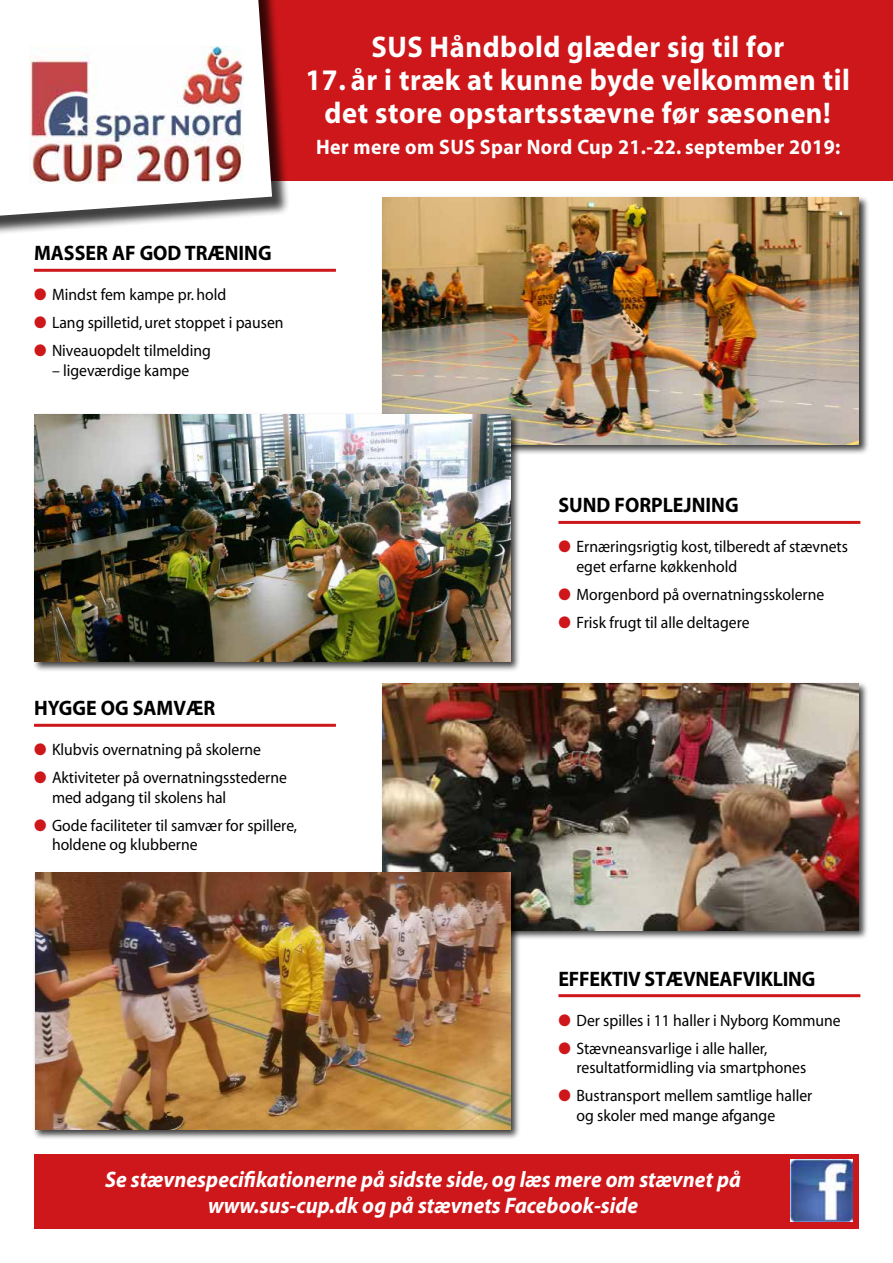
<style>
.page{position:relative;width:893px;height:1263px;background:#fff}
.page>*{position:absolute;margin:0;border:0;box-sizing:border-box;transform-origin:0 0}
.t1{font:700 30px/33px "Myriad";letter-spacing:.02em;color:#fff;text-align:center;scale:.95 1}
.t2{font:italic 700 22.5px/25.5px "Myriad";color:#fff;text-align:center;scale:.95 1}
.t3{font:700 21px "Myriad";color:#000;scale:.95 1}
.t4{font:700 21px "Myriad";letter-spacing:.02em;color:#fff;scale:.95 1}
.t5{font:16.5px/19.5px "Myriad";color:#000;scale:.95 1}
.s1{color:#cd171a}
</style>
<div class="page">
<div style="left:240px;top:0;width:653px;height:181px;background:#cd171a"></div>
<div style="left:381px;top:196px;width:488px;height:259px;background:#000;opacity:.75"></div>
<img style="left:383px;top:198px;width:476px;height:246px">
<div style="left:32px;top:412px;width:489px;height:260px;background:#000;opacity:.75"></div>
<img style="left:34px;top:415px;width:476px;height:246px">
<div style="left:380px;top:681px;width:489px;height:259px;background:#000;opacity:.75"></div>
<img style="left:382px;top:683px;width:476px;height:247px">
<div style="left:32px;top:871px;width:489px;height:269px;background:#000;opacity:.75"></div>
<img style="left:35px;top:873px;width:475px;height:257px">
<hr style="left:34px;top:269px;width:302px;height:3px;background:#cd171a">
<div style="left:0;top:0;width:290px;height:239px;background:#000;opacity:.75"></div>
<svg style="left:0;top:0;width:272px;height:216px"></svg>
<div style="left:29px;top:6px;width:219px;height:183px;background:#fff"></div>
<img style="left:29px;top:47px;width:215px;height:136px">
<div style="left:34px;top:1154px;width:825px;height:75px;background:#cd171a"></div>
<img style="left:790px;top:1159px;width:62px;height:63px">
<hr style="left:34px;top:724px;width:302px;height:3px;background:#cd171a">
<hr style="left:558px;top:521px;width:302px;height:3px;background:#cd171a">
<hr style="left:558px;top:994px;width:302px;height:3px;background:#cd171a">
<h1 class="t1" style="left:371px;top:31px;width:436px">SUS Håndbold glæder sig til for</h1>
<h1 class="t1" style="left:306px;top:64px;width:575px">17. år i træk at kunne byde velkommen til det store opstartsstævne før sæsonen!</h1>
<p class="t4" style="left:316px;top:136px;width:553px">Her mere om SUS Spar Nord Cup 21.-22. september 2019:</p>
<p class="t3" style="left:34px;top:242px;width:252px">MASSER AF GOD TRÆNING</p>
<p class="t5" style="left:34px;top:286px;width:204px"><span class="s1">●</span> Mindst fem kampe pr. hold</p>
<p class="t5" style="left:34px;top:314px;width:264px"><span class="s1">●</span> Lang spilletid, uret stoppet i pausen</p>
<p class="t5" style="left:34px;top:342px;width:188px"><span class="s1">●</span> Niveauopdelt tilmelding</p>
<p class="t5" style="left:52px;top:361px;width:146px">– ligeværdige kampe</p>
<p class="t3" style="left:34px;top:697px;width:192px">HYGGE OG SAMVÆR</p>
<p class="t5" style="left:34px;top:741px;width:241px"><span class="s1">●</span> Klubvis overnatning på skolerne</p>
<p class="t5" style="left:52px;top:769px;width:249px;text-indent:-18px"><span class="s1">●</span> Aktiviteter på overnatningsstederne med adgang til skolens hal</p>
<p class="t5" style="left:52px;top:816px;width:260px;text-indent:-18px"><span class="s1">●</span> Gode faciliteter til samvær for spillere, holdene og klubberne</p>
<p class="t3" style="left:558px;top:494px;width:191px">SUND FORPLEJNING</p>
<p class="t5" style="left:576px;top:538px;width:287px;text-indent:-18px"><span class="s1">●</span> Ernæringsrigtig kost, tilberedt af stævnets eget erfarne køkkenhold</p>
<p class="t5" style="left:558px;top:585px;width:281px"><span class="s1">●</span> Morgenbord på overnatningsskolerne</p>
<p class="t5" style="left:558px;top:613px;width:203px"><span class="s1">●</span> Frisk frugt til alle deltagere</p>
<p class="t3" style="left:558px;top:968px;width:272px">EFFEKTIV STÆVNEAFVIKLING</p>
<p class="t5" style="left:558px;top:1011px;width:299px"><span class="s1">●</span> Der spilles i 11 haller i Nyborg Kommune</p>
<p class="t5" style="left:576px;top:1039px;width:243px;text-indent:-18px"><span class="s1">●</span> Stævneansvarlige i alle haller, resultatformidling via smartphones</p>
<p class="t5" style="left:576px;top:1087px;width:250px;text-indent:-18px"><span class="s1">●</span> Bustransport mellem samtlige haller og skoler med mange afgange</p>
<h2 class="t2" style="left:105px;top:1168px;width:671px">Se stævnespecifikationerne på sidste side, og læs mere om stævnet på www.sus-cup.dk og på stævnets Facebook-side</h2>
</div>
